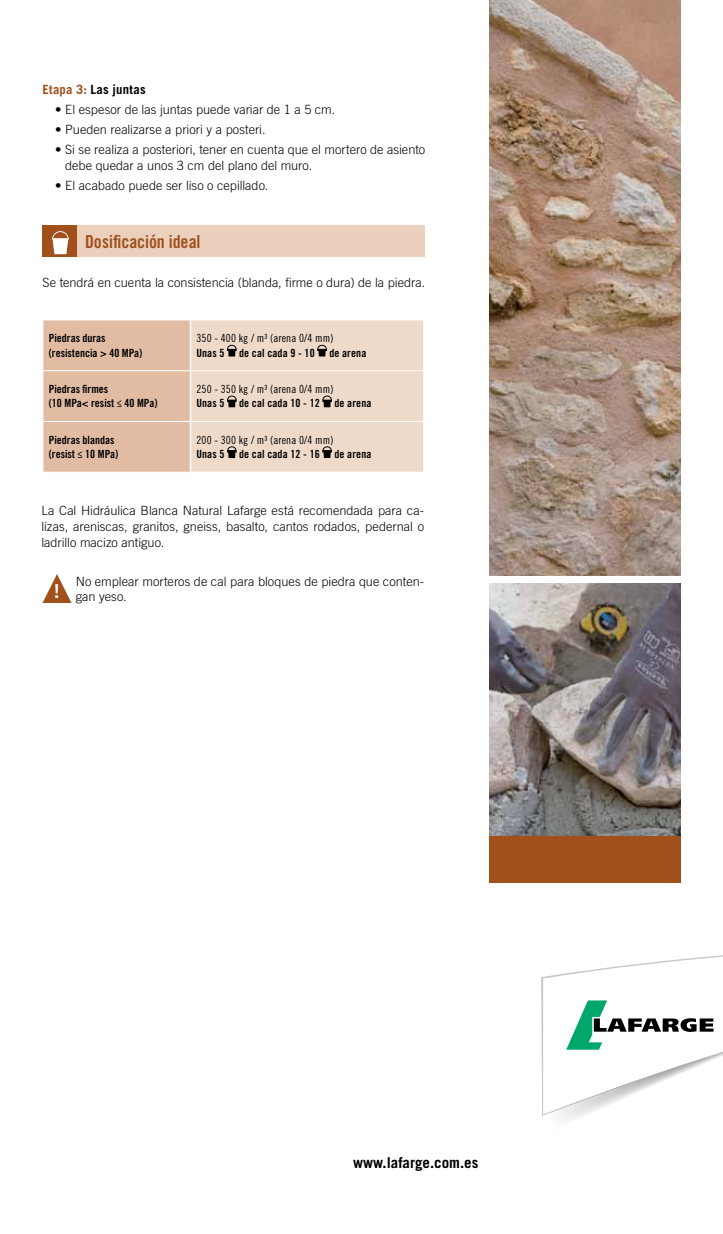
<style>
.page{position:relative;width:723px;height:1234px;background:#fff}
.page>*{position:absolute;margin:0;border:0;box-sizing:border-box;transform-origin:0 0}
.t1{font:700 19.05px "Trade Gothic LT Std";color:#fff}
.t2{font:18px "Trade Gothic LT Std Bd Cn 20";letter-spacing:-.005em;color:#a14f1b}
.t3{font:700 15px "Trade Gothic LT Std";color:#000}
.t4{font:300 12.75px/15.8px "Trade Gothic LT Std";color:#000}
.t5{font:700 12.75px "Trade Gothic LT Std";letter-spacing:.02em;color:#000}
.t6{font:11.25px/14.2px "Trade Gothic LT Std Bd Cn 20";color:#000}
.t7{font:11.25px "Trade Gothic LT Std Cn 18";letter-spacing:.01em;color:#000}
.s1{color:#a14f1b}
</style>
<div class="page">
<div style="left:43px;top:225px;width:382px;height:32px;background:#ead0bd"></div>
<div style="left:43px;top:225px;width:34px;height:32px;background:#a14f1b"></div>
<svg style="left:52px;top:231px;width:17px;height:23px"></svg>
<svg style="left:43px;top:320px;width:380px;height:152px;background:#e8cdba"></svg>
<img style="left:489px;top:0;width:191px;height:575px">
<img style="left:489px;top:583px;width:191px;height:253px">
<div style="left:489px;top:836px;width:191px;height:46px;background:#a14f1b"></div>
<svg style="left:541px;top:955px;width:182px;height:165px"></svg>
<svg style="left:43px;top:574px;width:28px;height:29px"></svg>
<p class="t5" style="left:43px;top:82px;width:105px"><span class="s1">Etapa 3:</span> Las juntas</p>
<p class="t4" style="left:55px;top:102px;width:281px">• El espesor de las juntas puede variar de 1 a 5 cm.</p>
<p class="t4" style="left:55px;top:122px;width:212px">• Pueden realizarse a priori y a posteri.</p>
<p class="t4" style="left:65px;top:142px;width:361px;text-indent:-10px">• Si se realiza a posteriori, tener en cuenta que el mortero de asiento debe quedar a unos 3 cm del plano del muro.</p>
<p class="t4" style="left:55px;top:177px;width:215px">• El acabado puede ser liso o cepillado.</p>
<h2 class="t2" style="left:85px;top:230px;width:117px">Dosificación ideal</h2>
<p class="t4" style="left:43px;top:274px;width:384px">Se tendrá en cuenta la consistencia (blanda, firme o dura) de la piedra.</p>
<p class="t6" style="left:49px;top:331px;width:95px">Piedras duras (resistencia &gt; 40 MPa)</p>
<p class="t7" style="left:196px;top:331px;width:139px">350 - 400 kg / m³ (arena 0/4 mm)</p>
<p class="t6" style="left:196px;top:345px;width:30px">Unas 5</p>
<p class="t6" style="left:239px;top:345px;width:77px">de cal cada 9 - 10</p>
<p class="t6" style="left:329px;top:345px;width:39px">de arena</p>
<p class="t6" style="left:49px;top:381px;width:110px">Piedras firmes<br>(10 MPa&lt; resist ≤ 40 MPa)</p>
<p class="t7" style="left:196px;top:382px;width:139px">250 - 350 kg / m³ (arena 0/4 mm)</p>
<p class="t6" style="left:196px;top:396px;width:30px">Unas 5</p>
<p class="t6" style="left:239px;top:396px;width:82px">de cal cada 10 - 12</p>
<p class="t6" style="left:334px;top:396px;width:39px">de arena</p>
<p class="t6" style="left:49px;top:432px;width:71px">Piedras blandas (resist ≤ 10 MPa)</p>
<p class="t7" style="left:196px;top:433px;width:139px">200 - 300 kg / m³ (arena 0/4 mm)</p>
<p class="t6" style="left:196px;top:446px;width:30px">Unas 5</p>
<p class="t6" style="left:239px;top:446px;width:82px">de cal cada 12 - 16</p>
<p class="t6" style="left:334px;top:446px;width:39px">de arena</p>
<p class="t4" style="left:41px;top:502px;width:384px;text-align:justify">La Cal Hidráulica Blanca Natural Lafarge está recomendada para ca&shy;lizas, areniscas, granitos, gneiss, basalto, cantos rodados, pedernal o ladrillo macizo antiguo.</p>
<h1 class="t1" style="left:54px;top:579px;width:7px">!</h1>
<p class="t4" style="left:76px;top:573px;width:350px">No emplear morteros de cal para bloques de piedra que conten&shy;gan yeso.</p>
<p class="t3" style="left:353px;top:1153px;width:127px">www.lafarge.com.es</p>
</div>
